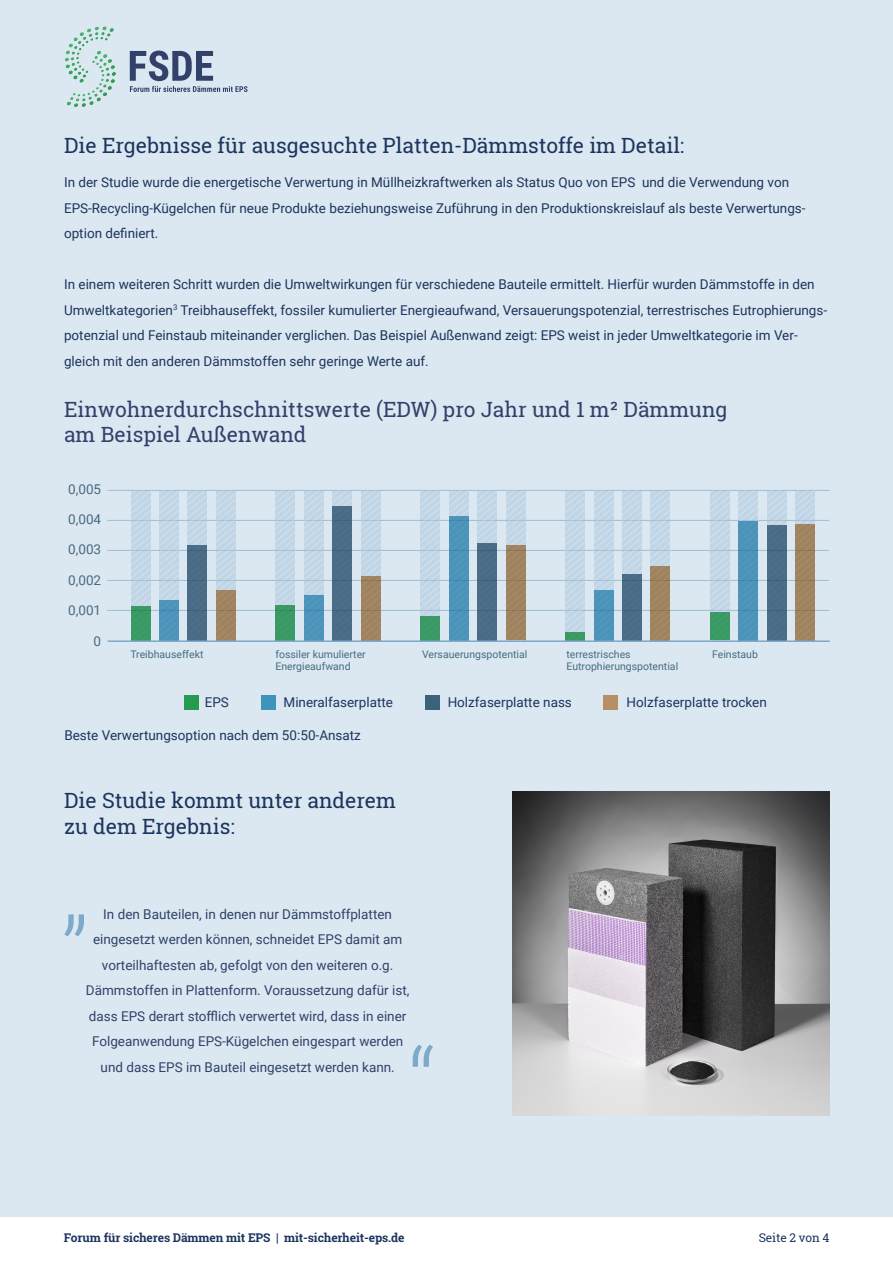
<style>
.page{position:relative;width:893px;height:1263px;background:#fff}
.page>*{position:absolute;margin:0;border:0;box-sizing:border-box;transform-origin:0 0}
.t1{font:21px/25.5px "Roboto Slab";color:#1c355e}
.t2{font:21px/25.5px "Roboto Slab";color:#31416a}
.t3{font:13.5px/25.5px "Roboto";color:#1c355e}
.t4{font:13.5px/25.5px "Roboto";color:#31416a;text-align:center}
.t5{font:13.5px "Roboto";color:#466b82}
.t6{font:700 12px "Roboto Slab";letter-spacing:-.01em;color:#1c355e}
.t7{font:12px "Roboto Slab";letter-spacing:-.01em;color:#1c355e}
.t8{font:10.5px/12.6px "Roboto";color:#466b82}
</style>
<div class="page">
<div style="left:0;top:0;width:893px;height:1216px;background:#dce8f1"></div>
<hr style="left:107px;top:610px;width:722px;height:1px;background:#9ebed7">
<hr style="left:107px;top:580px;width:722px;height:1px;background:#9ebed7">
<hr style="left:107px;top:550px;width:722px;height:1px;background:#9ebed7">
<hr style="left:107px;top:520px;width:722px;height:1px;background:#9ebed7">
<hr style="left:108px;top:490px;width:722px;height:1px;background:#9ebed7">
<svg style="left:131px;top:490px;width:19px;height:116px"></svg>
<svg style="left:276px;top:490px;width:19px;height:115px"></svg>
<svg style="left:421px;top:490px;width:19px;height:126px"></svg>
<svg style="left:566px;top:490px;width:19px;height:142px"></svg>
<svg style="left:710px;top:490px;width:20px;height:122px"></svg>
<svg style="left:159px;top:490px;width:20px;height:110px"></svg>
<svg style="left:304px;top:490px;width:19px;height:105px"></svg>
<svg style="left:449px;top:490px;width:19px;height:26px"></svg>
<svg style="left:594px;top:490px;width:19px;height:100px"></svg>
<svg style="left:739px;top:490px;width:19px;height:31px"></svg>
<svg style="left:188px;top:490px;width:19px;height:55px"></svg>
<svg style="left:333px;top:490px;width:19px;height:15px"></svg>
<svg style="left:477px;top:490px;width:20px;height:53px"></svg>
<svg style="left:622px;top:490px;width:19px;height:84px"></svg>
<svg style="left:767px;top:490px;width:19px;height:35px"></svg>
<svg style="left:216px;top:490px;width:19px;height:100px"></svg>
<svg style="left:361px;top:490px;width:19px;height:86px"></svg>
<svg style="left:506px;top:490px;width:19px;height:55px"></svg>
<svg style="left:651px;top:490px;width:19px;height:76px"></svg>
<svg style="left:796px;top:490px;width:19px;height:34px"></svg>
<div style="left:131px;top:606px;width:19px;height:34px;background:#399864"></div>
<div style="left:184px;top:695px;width:15px;height:15px;background:#269a51"></div>
<div style="left:261px;top:695px;width:15px;height:15px;background:#3f94bc"></div>
<div style="left:425px;top:695px;width:15px;height:15px;background:#3c617a"></div>
<div style="left:603px;top:695px;width:15px;height:15px;background:#b68f66"></div>
<div style="left:276px;top:605px;width:19px;height:35px;background:#399864"></div>
<div style="left:421px;top:616px;width:19px;height:24px;background:#399864"></div>
<div style="left:566px;top:632px;width:19px;height:8px;background:#399864"></div>
<div style="left:710px;top:612px;width:20px;height:28px;background:#399864"></div>
<div style="left:159px;top:600px;width:20px;height:40px;background:#4b93b9"></div>
<div style="left:304px;top:595px;width:19px;height:45px;background:#4b93b9"></div>
<div style="left:449px;top:516px;width:19px;height:124px;background:#4b93b9"></div>
<div style="left:594px;top:590px;width:19px;height:50px;background:#4b93b9"></div>
<div style="left:739px;top:521px;width:19px;height:119px;background:#4b93b9"></div>
<div style="left:188px;top:545px;width:19px;height:95px;background:#466b82"></div>
<div style="left:333px;top:505px;width:19px;height:135px;background:#466b82"></div>
<div style="left:477px;top:543px;width:20px;height:97px;background:#466b82"></div>
<div style="left:622px;top:574px;width:19px;height:66px;background:#466b82"></div>
<div style="left:767px;top:525px;width:19px;height:115px;background:#466b82"></div>
<svg style="left:216px;top:590px;width:19px;height:50px"></svg>
<svg style="left:361px;top:576px;width:19px;height:64px"></svg>
<div style="left:506px;top:545px;width:19px;height:95px;background:linear-gradient(to bottom,#a18461,#a18561)"></div>
<svg style="left:651px;top:566px;width:19px;height:74px"></svg>
<svg style="left:796px;top:524px;width:19px;height:116px;fill:#9e8360"></svg>
<hr style="left:108px;top:640px;width:722px;height:2px;background:#7ea8ca">
<svg style="left:130px;top:51px;width:117px;height:41px"></svg>
<svg style="left:65px;top:26px;width:51px;height:81px"></svg>
<img style="left:513px;top:792px;width:316px;height:323px">
<svg style="left:64px;top:914px;width:20px;height:22px"></svg>
<svg style="left:413px;top:1044px;width:20px;height:23px"></svg>
<h1 class="t1" style="left:64px;top:132px;width:622px">Die Ergebnisse für ausgesuchte Platten-Dämmstoffe im Detail:</h1>
<p class="t3" style="left:64px;top:169px;width:743px">In der Studie wurde die energetische Verwertung in Müllheizkraftwerken als Status Quo von EPS und die Verwendung von<br>EPS-Recycling-Kügelchen für neue Produkte beziehungsweise Zuführung in den Produktionskreislauf als beste Verwertungs&shy;option definiert.</p>
<p class="t3" style="left:64px;top:271px;width:765px">In einem weiteren Schritt wurden die Umweltwirkungen für verschiedene Bauteile ermittelt. Hierfür wurden Dämmstoffe in den Umweltkategorien<sup>3</sup> Treibhauseffekt, fossiler kumulierter Energieaufwand, Versauerungspotenzial, terrestrisches Eutrophierungs&shy;potenzial und Feinstaub miteinander verglichen. Das Beispiel Außenwand zeigt: EPS weist in jeder Umweltkategorie im Ver&shy;gleich mit den anderen Dämmstoffen sehr geringe Werte auf.</p>
<h1 class="t2" style="left:64px;top:396px;width:665px">Einwohnerdurchschnittswerte (EDW) pro Jahr und 1 m² Dämmung am Beispiel Außenwand</h1>
<p class="t5" style="left:68px;top:480px;width:34px">0,005</p>
<p class="t5" style="left:68px;top:510px;width:34px">0,004</p>
<p class="t5" style="left:68px;top:540px;width:34px">0,003</p>
<p class="t5" style="left:68px;top:571px;width:34px">0,002</p>
<p class="t5" style="left:68px;top:600px;width:34px">0,001</p>
<p class="t5" style="left:94px;top:632px;width:9px">0</p>
<p class="t8" style="left:130px;top:647px;width:75px">Treibhauseffekt</p>
<p class="t8" style="left:275px;top:647px;width:92px">fossiler kumulierter</p>
<p class="t8" style="left:712px;top:647px;width:47px">Feinstaub</p>
<p class="t8" style="left:275px;top:660px;width:77px">Energieaufwand</p>
<p class="t8" style="left:422px;top:647px;width:107px">Versauerungspotential</p>
<p class="t8" style="left:566px;top:647px;width:113px">terrestrisches<br>Eutrophierungspotential</p>
<p class="t3" style="left:448px;top:689px;width:126px">Holzfaserplatte nass</p>
<p class="t3" style="left:626px;top:689px;width:142px">Holzfaserplatte trocken</p>
<p class="t3" style="left:205px;top:689px;width:26px">EPS</p>
<p class="t3" style="left:284px;top:689px;width:111px">Mineralfaserplatte</p>
<p class="t3" style="left:64px;top:722px;width:298px">Beste Verwertungsoption nach dem 50:50-Ansatz</p>
<h1 class="t1" style="left:64px;top:787px;width:334px">Die Studie kommt unter anderem zu dem Ergebnis:</h1>
<p class="t4" style="left:86px;top:900px;width:325px">In den Bauteilen, in denen nur Dämmstoffplatten eingesetzt werden können, schneidet EPS damit am vorteilhaftesten ab, gefolgt von den weiteren o.g.<br>Dämmstoffen in Plattenform. Voraussetzung dafür ist, dass EPS derart stofflich verwertet wird, dass in einer Folgeanwendung EPS-Kügelchen eingespart werden und dass EPS im Bauteil eingesetzt werden kann.</p>
<p class="t6" style="left:64px;top:1229px;width:342px">Forum für sicheres Dämmen mit EPS | mit-sicherheit-eps.de</p>
<p class="t7" style="left:759px;top:1229px;width:72px">Seite 2 von 4</p>
</div>
